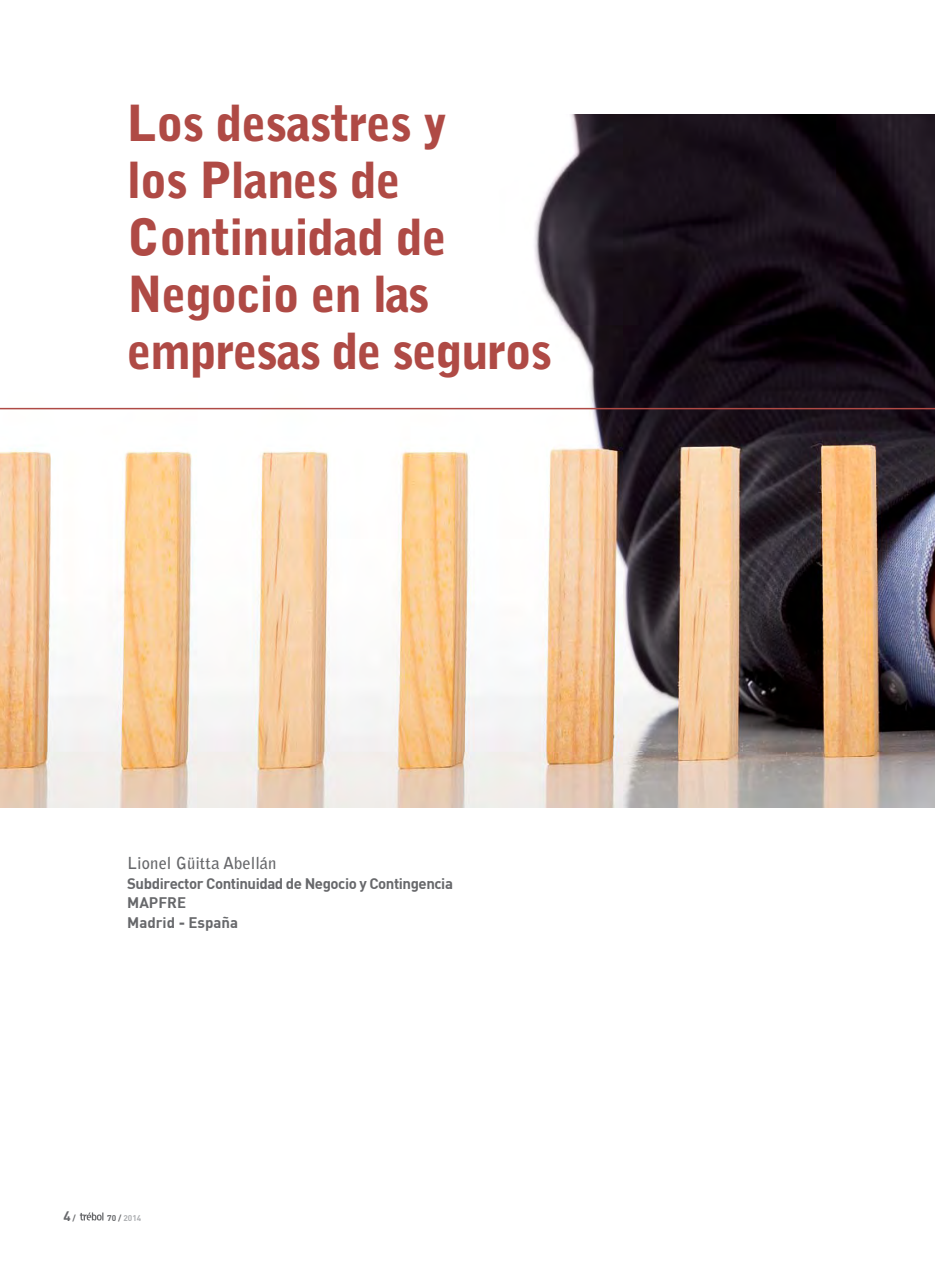
<style>
.page{position:relative;width:935px;height:1263px;background:#fff}
.page>*{position:absolute;margin:0;border:0;box-sizing:border-box;transform-origin:0 0}
.t1{font:900 49.5px/57px "Bell Gothic Std";letter-spacing:-.025em;color:#af4a45}
.t2{font:700 16.5px "Bell Gothic Std";color:#67686b}
.t3{font:700 15px/19.5px "DIN";letter-spacing:-.03em;color:#67686b}
.t4{font:700 13.5px "DIN";color:#67686b}
.t5{font:700 8.25px "DIN";color:#aeb0b3}
.s1{font-size:8.25px}
.s2{color:#67686b}
</style>
<div class="page">
<svg style="left:80px;top:1212px;width:23px;height:8px"></svg>
<img style="left:0;top:114px;width:935px;height:693px">
<hr style="left:0;top:408px;width:935px;height:1px;background:#af4a45">
<p class="t1" style="left:127px;top:98px;width:427px">Los desastres y<br>los Planes de<br>Continuidad de<br>Negocio en las empresas de seguros</p>
<p class="t2" style="left:127px;top:855px;width:151px">Lionel Güitta Abellán</p>
<p class="t3" style="left:127px;top:872px;width:327px">Subdirector Continuidad de Negocio y Contingencia<br>MAPFRE<br>Madrid - España</p>
<p class="t4" style="left:63px;top:1206px;width:14px">4 <span class="s1">/</span></p>
<p class="t5" style="left:107px;top:1211px;width:36px"><span class="s2">70 /</span> 2014</p>
</div>
